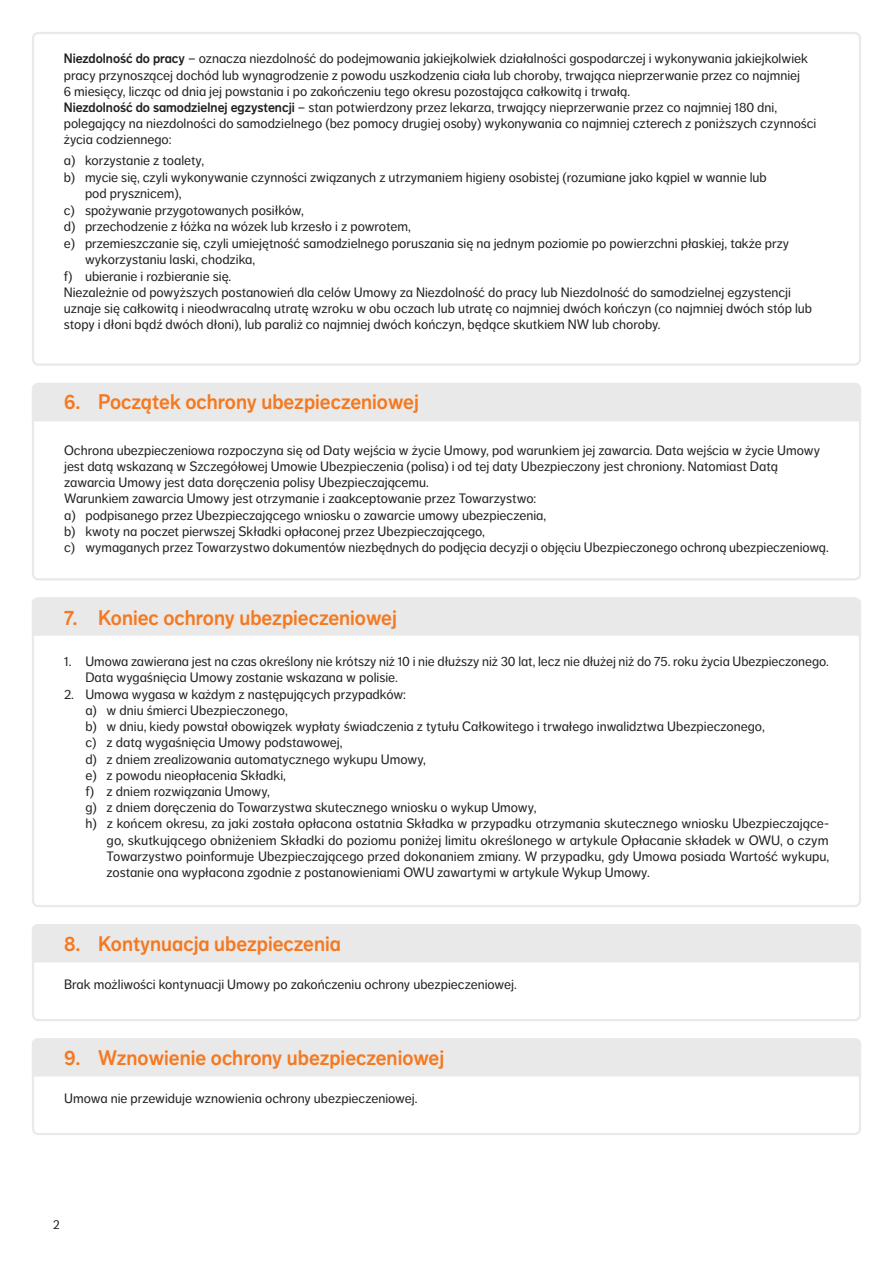
<style>
.page{position:relative;width:893px;height:1263px;background:#fff}
.page>*{position:absolute;margin:0;border:0;box-sizing:border-box;transform-origin:0 0}
.new_podtyyul_12{font:21px "NN Dagny Display";color:#f47921}
._004_Akapit_zwykły_R{font:13.5px/16.2px "NN Dagny Text";color:#231f20}
.punkt_RE{font:13.5px/16.5px "NN Dagny Text";color:#231f20}
.podpunkt_RE{font:13.5px/16.2px "NN Dagny Text";color:#231f20;text-align:justify}
.t1{font:300 12.75px "NN Dagny Text";color:#231f20}
.s1{font-family:"NN Dagny Display"}
</style>
<div class="page">
<div style="left:35px;top:386px;width:823px;height:35px;background:#e9e9e9"></div>
<div style="left:32px;top:383px;width:829px;height:197px;border:2px solid #e9e9e9;border-radius:5px"></div>
<div style="left:35px;top:600px;width:823px;height:36px;background:#e9e9e9"></div>
<div style="left:32px;top:597px;width:829px;height:310px;border:2px solid #e9e9e9;border-radius:5px"></div>
<div style="left:35px;top:1041px;width:823px;height:36px;background:#e9e9e9"></div>
<div style="left:32px;top:1038px;width:829px;height:97px;border:2px solid #e9e9e9;border-radius:5px"></div>
<div style="left:35px;top:927px;width:823px;height:36px;background:#e9e9e9"></div>
<div style="left:32px;top:924px;width:829px;height:97px;border:2px solid #e9e9e9;border-radius:5px"></div>
<div style="left:32px;top:32px;width:829px;height:334px;border:2px solid #e9e9e9;border-radius:5px"></div>
<p class="_004_Akapit_zwykły_R" style="left:64px;top:51px;width:746px"><span class="s1">Niezdolność do pracy</span> – oznacza niezdolność do podejmowania jakiejkolwiek działalności gospodarczej i wykonywania jakiejkolwiek pracy przynoszącej dochód lub wynagrodzenie z powodu uszkodzenia ciała lub choroby, trwająca nieprzerwanie przez co najmniej<br>6 miesięcy, licząc od dnia jej powstania i po zakończeniu tego okresu pozostająca całkowitą i trwałą.</p>
<p class="_004_Akapit_zwykły_R" style="left:64px;top:99px;width:754px"><span class="s1">Niezdolność do samodzielnej egzystencji</span> – stan potwierdzony przez lekarza, trwający nieprzerwanie przez co najmniej 180 dni, polegający na niezdolności do samodzielnego (bez pomocy drugiej osoby) wykonywania co najmniej czterech z poniższych czynności życia codziennego:</p>
<p class="punkt_RE" style="left:64px;top:152px;width:142px">a) korzystanie z toalety,</p>
<p class="punkt_RE" style="left:85px;top:169px;width:683px;text-indent:-21px">b) mycie się, czyli wykonywanie czynności związanych z utrzymaniem higieny osobistej (rozumiane jako kąpiel w wannie lub pod prysznicem),</p>
<p class="punkt_RE" style="left:64px;top:202px;width:242px">c) spożywanie przygotowanych posiłków,</p>
<p class="punkt_RE" style="left:64px;top:218px;width:349px">d) przechodzenie z łóżka na wózek lub krzesło i z powrotem,</p>
<p class="punkt_RE" style="left:85px;top:235px;width:706px;text-indent:-21px">e) przemieszczanie się, czyli umiejętność samodzielnego poruszania się na jednym poziomie po powierzchni płaskiej, także przy wykorzystaniu laski, chodzika,</p>
<p class="punkt_RE" style="left:64px;top:268px;width:169px">f) ubieranie i rozbieranie się.</p>
<p class="_004_Akapit_zwykły_R" style="left:64px;top:284px;width:750px">Niezależnie od powyższych postanowień dla celów Umowy za Niezdolność do pracy lub Niezdolność do samodzielnej egzystencji uznaje się całkowitą i nieodwracalną utratę wzroku w obu oczach lub utratę co najmniej dwóch kończyn (co najmniej dwóch stóp lub stopy i dłoni bądź dwóch dłoni), lub paraliż co najmniej dwóch kończyn, będące skutkiem NW lub choroby.</p>
<p class="new_podtyyul_12" style="left:64px;top:389px;width:356px">6. Początek ochrony ubezpieczeniowej</p>
<p class="_004_Akapit_zwykły_R" style="left:64px;top:442px;width:757px">Ochrona ubezpieczeniowa rozpoczyna się od Daty wejścia w życie Umowy, pod warunkiem jej zawarcia. Data wejścia w życie Umowy jest datą wskazaną w Szczegółowej Umowie Ubezpieczenia (polisa) i od tej daty Ubezpieczony jest chroniony. Natomiast Datą zawarcia Umowy jest data doręczenia polisy Ubezpieczającemu.</p>
<p class="_004_Akapit_zwykły_R" style="left:64px;top:491px;width:474px">Warunkiem zawarcia Umowy jest otrzymanie i zaakceptowanie przez Towarzystwo:</p>
<p class="punkt_RE" style="left:64px;top:507px;width:484px">a) podpisanego przez Ubezpieczającego wniosku o zawarcie umowy ubezpieczenia,</p>
<p class="punkt_RE" style="left:64px;top:523px;width:422px">b) kwoty na poczet pierwszej Składki opłaconej przez Ubezpieczającego,</p>
<p class="punkt_RE" style="left:64px;top:539px;width:766px">c) wymaganych przez Towarzystwo dokumentów niezbędnych do podjęcia decyzji o objęciu Ubezpieczonego ochroną ubezpieczeniową.</p>
<p class="new_podtyyul_12" style="left:64px;top:605px;width:334px">7. Koniec ochrony ubezpieczeniowej</p>
<p class="punkt_RE" style="left:64px;top:653px;width:766px">1. Umowa zawierana jest na czas określony nie krótszy niż 10 i nie dłuższy niż 30 lat, lecz nie dłużej niż do 75. roku życia Ubezpieczonego.</p>
<p class="punkt_RE" style="left:85px;top:670px;width:314px">Data wygaśnięcia Umowy zostanie wskazana w polisie.</p>
<p class="punkt_RE" style="left:64px;top:686px;width:343px">2. Umowa wygasa w każdym z następujących przypadków:</p>
<p class="podpunkt_RE" style="left:85px;top:702px;width:204px">a) w dniu śmierci Ubezpieczonego,</p>
<p class="podpunkt_RE" style="left:85px;top:718px;width:681px">b) w dniu, kiedy powstał obowiązek wypłaty świadczenia z tytułu Całkowitego i trwałego inwalidztwa Ubezpieczonego,</p>
<p class="podpunkt_RE" style="left:85px;top:734px;width:259px">c) z datą wygaśnięcia Umowy podstawowej,</p>
<p class="podpunkt_RE" style="left:85px;top:751px;width:342px">d) z dniem zrealizowania automatycznego wykupu Umowy,</p>
<p class="podpunkt_RE" style="left:85px;top:767px;width:202px">e) z powodu nieopłacenia Składki,</p>
<p class="podpunkt_RE" style="left:85px;top:783px;width:186px">f) z dniem rozwiązania Umowy,</p>
<p class="podpunkt_RE" style="left:85px;top:799px;width:453px">g) z dniem doręczenia do Towarzystwa skutecznego wniosku o wykup Umowy,</p>
<p class="podpunkt_RE" style="left:107px;top:815px;width:724px;text-indent:-21px">h) z końcem okresu, za jaki została opłacona ostatnia Składka w przypadku otrzymania skutecznego wniosku Ubezpieczające&shy;go, skutkującego obniżeniem Składki do poziomu poniżej limitu określonego w artykule Opłacanie składek w OWU, o czym Towarzystwo poinformuje Ubezpieczającego przed dokonaniem zmiany. W przypadku, gdy Umowa posiada Wartość wykupu, zostanie ona wypłacona zgodnie z postanowieniami OWU zawartymi w artykule Wykup Umowy.</p>
<p class="new_podtyyul_12" style="left:64px;top:932px;width:278px">8. Kontynuacja ubezpieczenia</p>
<p class="_004_Akapit_zwykły_R" style="left:64px;top:976px;width:454px">Brak możliwości kontynuacji Umowy po zakończeniu ochrony ubezpieczeniowej.</p>
<p class="new_podtyyul_12" style="left:64px;top:1046px;width:382px">9. Wznowienie ochrony ubezpieczeniowej</p>
<p class="_004_Akapit_zwykły_R" style="left:64px;top:1090px;width:355px">Umowa nie przewiduje wznowienia ochrony ubezpieczeniowej.</p>
<p class="t1" style="left:53px;top:1217px;width:8px">2</p>
</div>
